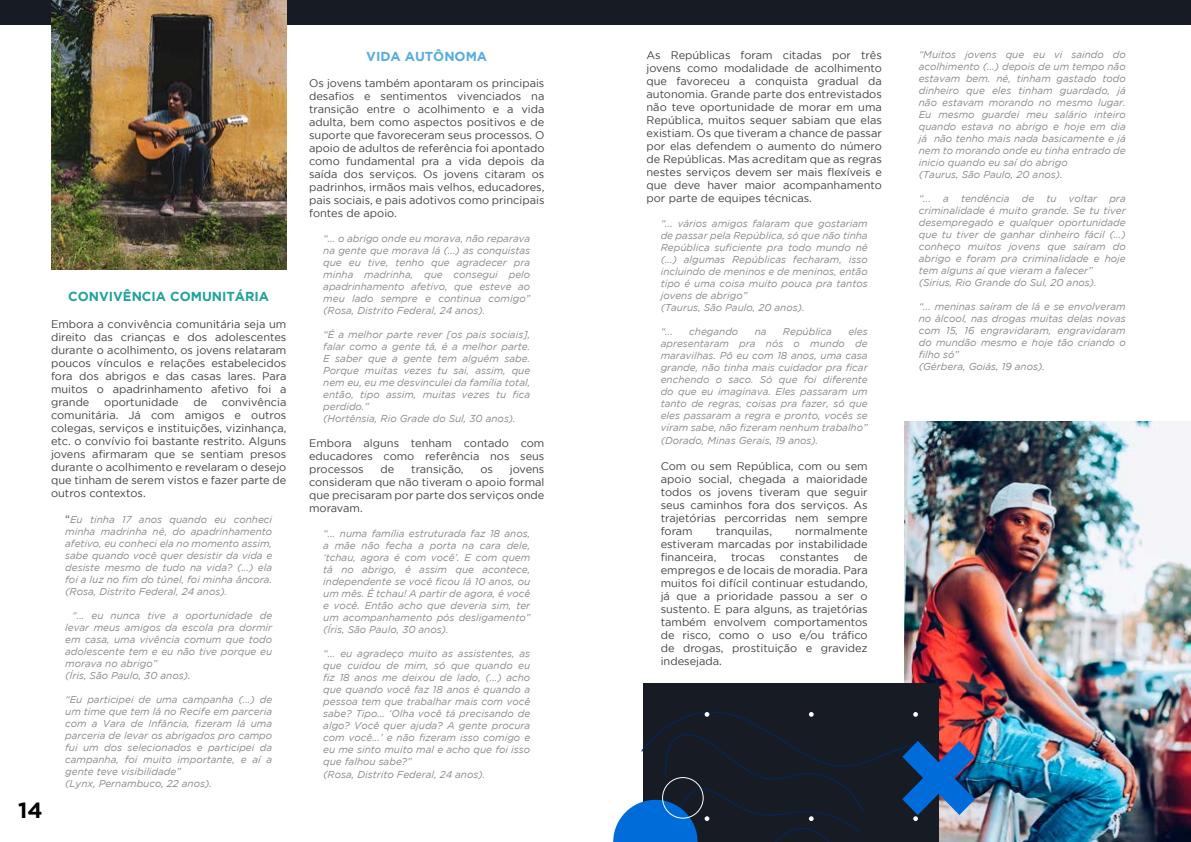
<style>
.page{position:relative;width:1191px;height:842px;background:#fff}
.page>*{position:absolute;margin:0;border:0;box-sizing:border-box;transform-origin:0 0}
.t1{font:700 22px "Gotham";color:#000}
.t2{font:700 13px "Gotham";color:#20a29b}
.t3{font:700 13px "Gotham";color:#56acde}
.t4{font:11px/13px "Gotham";color:#434141;text-align:justify}
.t5{font:italic 10px/12px "Gotham";color:#89878c}
.s1{font-style:normal;font-size:11px;color:#434141}
</style>
<div class="page">
<img style="left:904px;top:421px;width:287px;height:421px">
<div style="left:642px;top:683px;width:296px;height:159px;background:#171c24"></div>
<svg style="left:641px;top:685px;width:261px;height:157px"></svg>
<svg style="left:613px;top:800px;width:84px;height:42px"></svg>
<div style="left:662px;top:777px;width:41px;height:42px;border:1px solid #fff;border-radius:50%"></div>
<svg style="left:1017px;top:608px;width:5px;height:4px"></svg>
<svg style="left:913px;top:712px;width:5px;height:5px"></svg>
<img style="left:902px;top:741px;width:73px;height:80px">
<svg style="left:809px;top:712px;width:4px;height:5px"></svg>
<svg style="left:809px;top:816px;width:4px;height:5px"></svg>
<svg style="left:704px;top:712px;width:5px;height:5px"></svg>
<svg style="left:704px;top:816px;width:5px;height:5px"></svg>
<div style="left:0;top:0;width:1191px;height:24px;background:#171c24"></div>
<img style="left:51px;top:0;width:235px;height:269px">
<h1 class="t1" style="left:18px;top:797px;width:26px">14</h1>
<h2 class="t2" style="left:68px;top:289px;width:203px">CONVIVÊNCIA COMUNITÁRIA</h2>
<p class="t4" style="left:51px;top:317px;width:237px">Embora a convivência comunitária seja um direito das crianças e dos adolescentes durante o acolhimento, os jovens relataram poucos vínculos e relações estabelecidos fora dos abrigos e das casas lares. Para muitos o apadrinhamento afetivo foi a grande</p>
<p class="t4" style="left:104px;top:395px;width:76px">oportunidade</p>
<p class="t4" style="left:193px;top:395px;width:15px">de</p>
<p class="t4" style="left:51px;top:395px;width:237px;text-indent:171px">convivência comunitária. Já com amigos e outros colegas, serviços e instituições, vizinhança, etc. o convívio foi bastante restrito. Alguns jovens afirmaram que se sentiam presos durante o acolhimento e revelaram o desejo que tinham de serem vistos e fazer parte de outros contextos.</p>
<p class="t5" style="left:65px;top:513px;width:208px;text-align:justify"><span class="s1">“</span>Eu tinha 17 anos quando eu conheci minha madrinha né, do apadrinhamento afetivo, eu conheci ela no momento assim, sabe quando você quer desistir da vida e desiste mesmo de tudo na vida? (...) ela foi a luz no fim do túnel, foi minha âncora. (Rosa, Distrito Federal, 24 anos).</p>
<p class="t5" style="left:65px;top:609px;width:208px;text-indent:7px">“... eu nunca tive a oportunidade de levar meus amigos da escola pra dormir em casa, uma vivência comum que todo adolescente tem e eu não tive porque eu morava no abrigo”<br>(Íris, São Paulo, 30 anos).</p>
<p class="t5" style="left:65px;top:693px;width:208px">“Eu participei de uma campanha (...) de um time que tem lá no Recife em parceria com a Vara de Infância, fizeram lá uma parceria de levar os abrigados pro campo fui um dos selecionados e participei da campanha, foi muito importante, e aí a gente teve visibilidade”<br>(Lynx, Pernambuco, 22 anos).</p>
<h2 class="t3" style="left:366px;top:48px;width:122px">VIDA AUTÔNOMA</h2>
<p class="t4" style="left:309px;top:76px;width:237px">Os jovens também apontaram os principais desafios e sentimentos vivenciados na transição entre o acolhimento e a vida adulta, bem como aspectos positivos e de suporte que favoreceram seus processos. O apoio de adultos de referência foi apontado como fundamental pra a vida depois da saída dos serviços. Os jovens citaram os padrinhos, irmãos mais velhos, educadores, pais sociais, e pais adotivos como principais fontes de apoio.</p>
<p class="t5" style="left:323px;top:232px;width:208px;text-align:justify">“... o abrigo onde eu morava, não reparava na gente que morava lá (...) as conquistas que eu tive, tenho que agradecer pra minha madrinha, que consegui pelo apadrinhamento afetivo, que esteve ao meu lado sempre e continua comigo” (Rosa, Distrito Federal, 24 anos).</p>
<p class="t5" style="left:323px;top:328px;width:208px">“É a melhor parte rever [os pais sociais], falar como a gente tá, é a melhor parte.<br>E saber que a gente tem alguém sabe.<br>Porque muitas vezes tu sai, assim, que nem eu, eu me desvinculei da família total, então, tipo assim, muitas vezes tu fica perdido.”<br>(Hortênsia, Rio Grade do Sul, 30 anos).</p>
<p class="t4" style="left:309px;top:436px;width:237px">Embora alguns tenham contado com educadores como referência nos seus processos</p>
<p class="t4" style="left:380px;top:462px;width:15px">de</p>
<p class="t4" style="left:411px;top:462px;width:54px">transição,</p>
<p class="t4" style="left:480px;top:462px;width:14px">os</p>
<p class="t4" style="left:309px;top:462px;width:237px;text-indent:201px">jovens consideram que não tiveram o apoio formal que precisaram por parte dos serviços onde moravam.</p>
<p class="t5" style="left:323px;top:527px;width:208px;text-align:justify">“... numa família estruturada faz 18 anos, a mãe não fecha a porta na cara dele, ‘tchau, agora é com você’. E com quem tá no abrigo, é assim que acontece, independente se você ficou lá 10 anos, ou um mês. É tchau! A partir de agora, é você e você. Então acho que deveria sim, ter um acompanhamento pós desligamento” (Íris, São Paulo, 30 anos).</p>
<p class="t5" style="left:323px;top:647px;width:208px;text-align:justify">“... eu agradeço muito as assistentes, as que cuidou de mim, só que quando eu fiz 18 anos me deixou de lado, (...) acho que quando você faz 18 anos é quando a pessoa tem que trabalhar mais com você sabe? Tipo... ‘Olha você tá precisando de algo? Você quer ajuda? A gente procura com você...’ e não fizeram isso comigo e eu me sinto muito mal e acho que foi isso que falhou sabe?”</p>
<p class="t5" style="left:323px;top:768px;width:164px">(Rosa, Distrito Federal, 24 anos).</p>
<p class="t4" style="left:646px;top:48px;width:237px">As Repúblicas foram citadas por três jovens como modalidade de acolhimento que favoreceu a conquista gradual da autonomia. Grande parte dos entrevistados não teve oportunidade de morar em uma República, muitos sequer sabiam que elas existiam. Os que tiveram a chance de passar por elas defendem o aumento do número de Repúblicas. Mas acreditam que as regras nestes serviços devem ser mais flexíveis e que deve haver maior acompanhamento por parte de equipes técnicas.</p>
<p class="t5" style="left:660px;top:218px;width:208px">“... vários amigos falaram que gostariam de passar pela República, só que não tinha República suficiente pra todo mundo né (...) algumas Repúblicas fecharam, isso incluindo de meninos e de meninos, então tipo é uma coisa muito pouca pra tantos jovens de abrigo”<br>(Taurus, São Paulo, 20 anos).</p>
<p class="t5" style="left:660px;top:326px;width:14px">“...</p>
<p class="t5" style="left:689px;top:326px;width:51px">chegando</p>
<p class="t5" style="left:754px;top:326px;width:13px">na</p>
<p class="t5" style="left:783px;top:326px;width:51px">República</p>
<p class="t5" style="left:660px;top:326px;width:208px;text-align:justify;text-indent:188px">eles apresentaram pra nós o mundo de maravilhas. Pô eu com 18 anos, uma casa grande, não tinha mais cuidador pra ficar enchendo o saco. Só que foi diferente do que eu imaginava. Eles passaram um tanto de regras, coisas pra fazer, só que eles passaram a regra e pronto, vocês se viram sabe, não fizeram nenhum trabalho”</p>
<p class="t5" style="left:660px;top:435px;width:159px">(Dorado, Minas Gerais, 19 anos).</p>
<p class="t4" style="left:660px;top:459px;width:208px">Com ou sem República, com ou sem apoio social, chegada a maioridade todos os jovens tiveram que seguir seus caminhos fora dos serviços. As trajetórias percorridas nem sempre foram</p>
<p class="t4" style="left:660px;top:525px;width:208px;text-indent:134px">normalmente estiveram marcadas por instabilidade financeira,</p>
<p class="t4" style="left:716px;top:525px;width:58px">tranquilas,</p>
<p class="t4" style="left:660px;top:551px;width:208px;text-indent:193px">de empregos e de locais de moradia. Para muitos foi difícil continuar estudando, já que a prioridade passou a ser o sustento. E para alguns, as trajetórias também envolvem comportamentos de risco, como o uso e/ou tráfico de drogas, prostituição e gravidez indesejada.</p>
<p class="t4" style="left:731px;top:551px;width:35px">trocas</p>
<p class="t4" style="left:780px;top:551px;width:61px">constantes</p>
<p class="t5" style="left:918px;top:49px;width:208px">“Muitos jovens que eu vi saindo do acolhimento (...) depois de um tempo não estavam bem. né, tinham gastado todo dinheiro que eles tinham guardado, já não estavam morando no mesmo lugar.<br>Eu mesmo guardei meu salário inteiro quando estava no abrigo e hoje em dia já não tenho mais nada basicamente e já nem to morando onde eu tinha entrado de inicio quando eu saí do abrigo<br>(Taurus, São Paulo, 20 anos).</p>
<p class="t5" style="left:918px;top:193px;width:208px">“... a tendência de tu voltar pra criminalidade é muito grande. Se tu tiver desempregado e qualquer oportunidade que tu tiver de ganhar dinheiro fácil (...) conheço muitos jovens que saíram do abrigo e foram pra criminalidade e hoje tem alguns aí que vieram a falecer” (Sirius, Rio Grande do Sul, 20 anos).</p>
<p class="t5" style="left:918px;top:301px;width:208px">“... meninas saíram de lá e se envolveram no álcool, nas drogas muitas delas novas com 15, 16 engravidaram, engravidaram do mundão mesmo e hoje tão criando o filho só”<br>(Gérbera, Goiás, 19 anos).</p>
</div>
